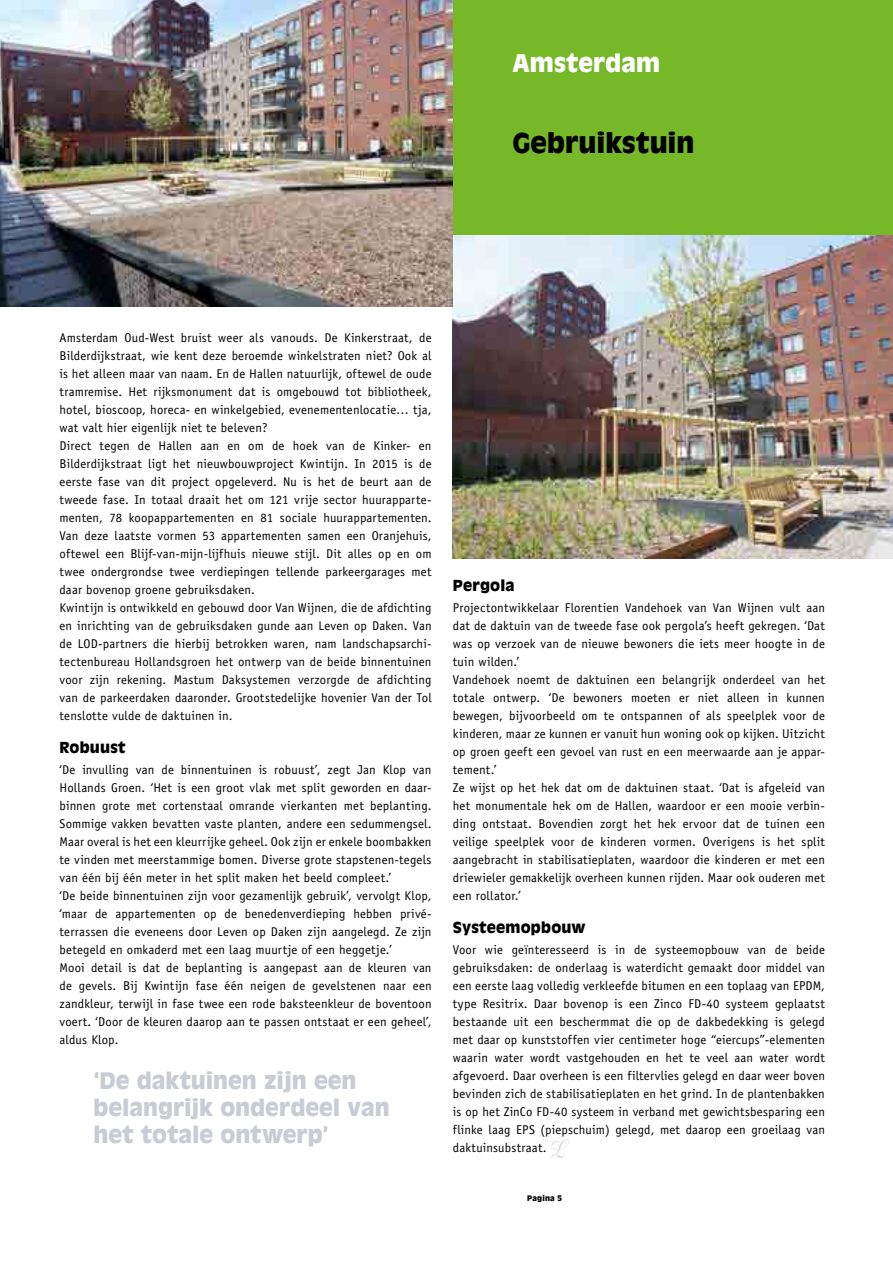
<style>
.page{position:relative;width:893px;height:1263px;background:#fff}
.page>*{position:absolute;margin:0;border:0;box-sizing:border-box;transform-origin:0 0}
.t1{font:900 27px "Antique Olive";color:#000}
.t2{font:900 24px "Antique Olive";letter-spacing:.005em;color:#fff}
.t3{font:900 22.5px/27px "Antique Olive";color:#c7ccd5}
.t4{font:900 15px "Antique Olive";letter-spacing:.01em;color:#000}
.t5{font:12.75px/18px "Officina Sans";letter-spacing:.015em;color:#000}
.t6{font:900 7.5px "Antique Olive";letter-spacing:.025em;color:#000}
</style>
<div class="page">
<hr style="left:0;top:0;width:1px;height:594px;background:#e3e3e3">
<img style="left:453px;top:234px;width:440px;height:324px">
<svg style="left:551px;top:1139px;width:18px;height:19px"></svg>
<div style="left:453px;top:0;width:440px;height:234px;background:#76b828"></div>
<img style="left:0;top:0;width:453px;height:306px">
<h2 class="t2" style="left:512px;top:49px;width:149px">Amsterdam</h2>
<h1 class="t1" style="left:512px;top:127px;width:184px">Gebruikstuin</h1>
<p class="t5" style="left:60px;top:329px;width:374px">Amsterdam Oud-West bruist weer als vanouds. De Kinkerstraat, de Bilderdijkstraat, wie kent deze beroemde winkelstraten niet? Ook al is het alleen maar van naam. En de Hallen natuurlijk, oftewel de oude tramremise. Het rijksmonument dat is omgebouwd tot bibliotheek, hotel, bioscoop, horeca- en winkelgebied, evenementenlocatie… tja, wat valt hier eigenlijk niet te beleven?<br>Direct tegen de Hallen aan en om de hoek van de Kinker- en Bilderdijkstraat ligt het nieuwbouwproject Kwintijn. In 2015 is de eerste fase van dit project opgeleverd. Nu is het de beurt aan de tweede fase. In totaal draait het om 121 vrije sector huurapparte&shy;menten, 78 koopappartementen en 81 sociale huurappartementen.<br>Van deze laatste vormen 53 appartementen samen een Oranjehuis, oftewel een Blijf-van-mijn-lijfhuis nieuwe stijl. Dit alles op en om twee ondergrondse twee verdiepingen tellende parkeergarages met daar bovenop groene gebruiksdaken.<br>Kwintijn is ontwikkeld en gebouwd door Van Wijnen, die de afdichting en inrichting van de gebruiksdaken gunde aan Leven op Daken. Van de LOD-partners die hierbij betrokken waren, nam landschapsarchi&shy;tectenbureau Hollandsgroen het ontwerp van de beide binnentuinen voor zijn rekening. Mastum Daksystemen verzorgde de afdichting van de parkeerdaken daaronder. Grootstedelijke hovenier Van der Tol tenslotte vulde de daktuinen in.</p>
<p class="t4" style="left:60px;top:739px;width:68px">Robuust</p>
<p class="t5" style="left:60px;top:761px;width:374px">‘De invulling van de binnentuinen is robuust’, zegt Jan Klop van Hollands Groen. ‘Het is een groot vlak met split geworden en daar&shy;binnen grote met cortenstaal omrande vierkanten met beplanting.<br>Sommige vakken bevatten vaste planten, andere een sedummengsel.<br>Maar overal is het een kleurrijke geheel. Ook zijn er enkele boombakken te vinden met meerstammige bomen. Diverse grote stapstenen-tegels van één bij één meter in het split maken het beeld compleet.’<br>‘De beide binnentuinen zijn voor gezamenlijk gebruik’, vervolgt Klop, ‘maar de appartementen op de benedenverdieping hebben privé&shy;terrassen die eveneens door Leven op Daken zijn aangelegd. Ze zijn betegeld en omkaderd met een laag muurtje of een heggetje.’<br>Mooi detail is dat de beplanting is aangepast aan de kleuren van de gevels. Bij Kwintijn fase één neigen de gevelstenen naar een zandkleur, terwijl in fase twee een rode baksteenkleur de boventoon voert. ‘Door de kleuren daarop aan te passen ontstaat er een geheel’, aldus Klop.</p>
<h3 class="t3" style="left:94px;top:1066px;width:298px">‘De daktuinen zijn een belangrijk onderdeel van het totale ontwerp’</h3>
<p class="t4" style="left:453px;top:577px;width:63px">Pergola</p>
<p class="t5" style="left:453px;top:599px;width:374px">Projectontwikkelaar Florentien Vandehoek van Van Wijnen vult aan dat de daktuin van de tweede fase ook pergola’s heeft gekregen. ‘Dat was op verzoek van de nieuwe bewoners die iets meer hoogte in de tuin wilden.’<br>Vandehoek noemt de daktuinen een belangrijk onderdeel van het totale ontwerp. ‘De bewoners moeten er niet alleen in kunnen bewegen, bijvoorbeeld om te ontspannen of als speelplek voor de kinderen, maar ze kunnen er vanuit hun woning ook op kijken. Uitzicht op groen geeft een gevoel van rust en een meerwaarde aan je appar&shy;tement.’<br>Ze wijst op het hek dat om de daktuinen staat. ‘Dat is afgeleid van het monumentale hek om de Hallen, waardoor er een mooie verbin&shy;ding ontstaat. Bovendien zorgt het hek ervoor dat de tuinen een veilige speelplek voor de kinderen vormen. Overigens is het split aangebracht in stabilisatieplaten, waardoor die kinderen er met een driewieler gemakkelijk overheen kunnen rijden. Maar ook ouderen met een rollator.’</p>
<p class="t4" style="left:453px;top:919px;width:134px">Systeemopbouw</p>
<p class="t5" style="left:453px;top:941px;width:374px;text-align:justify">Voor wie geïnteresseerd is in de systeemopbouw van de beide gebruiksdaken: de onderlaag is waterdicht gemaakt door middel van een eerste laag volledig verkleefde bitumen en een toplaag van EPDM, type Resitrix. Daar bovenop is een Zinco FD-40 systeem geplaatst bestaande uit een beschermmat die op de dakbedekking is gelegd met daar op kunststoffen vier centimeter hoge “eiercups”-elementen waarin water wordt vastgehouden en het te veel aan water wordt afgevoerd. Daar overheen is een filtervlies gelegd en daar weer boven bevinden zich de stabilisatieplaten en het grind. In de plantenbakken is op het ZinCo FD-40 systeem in verband met gewichtsbesparing een flinke laag EPS (piepschuim) gelegd, met daarop een groeilaag van daktuinsubstraat.</p>
<p class="t6" style="left:527px;top:1194px;width:36px">Pagina 5</p>
</div>
